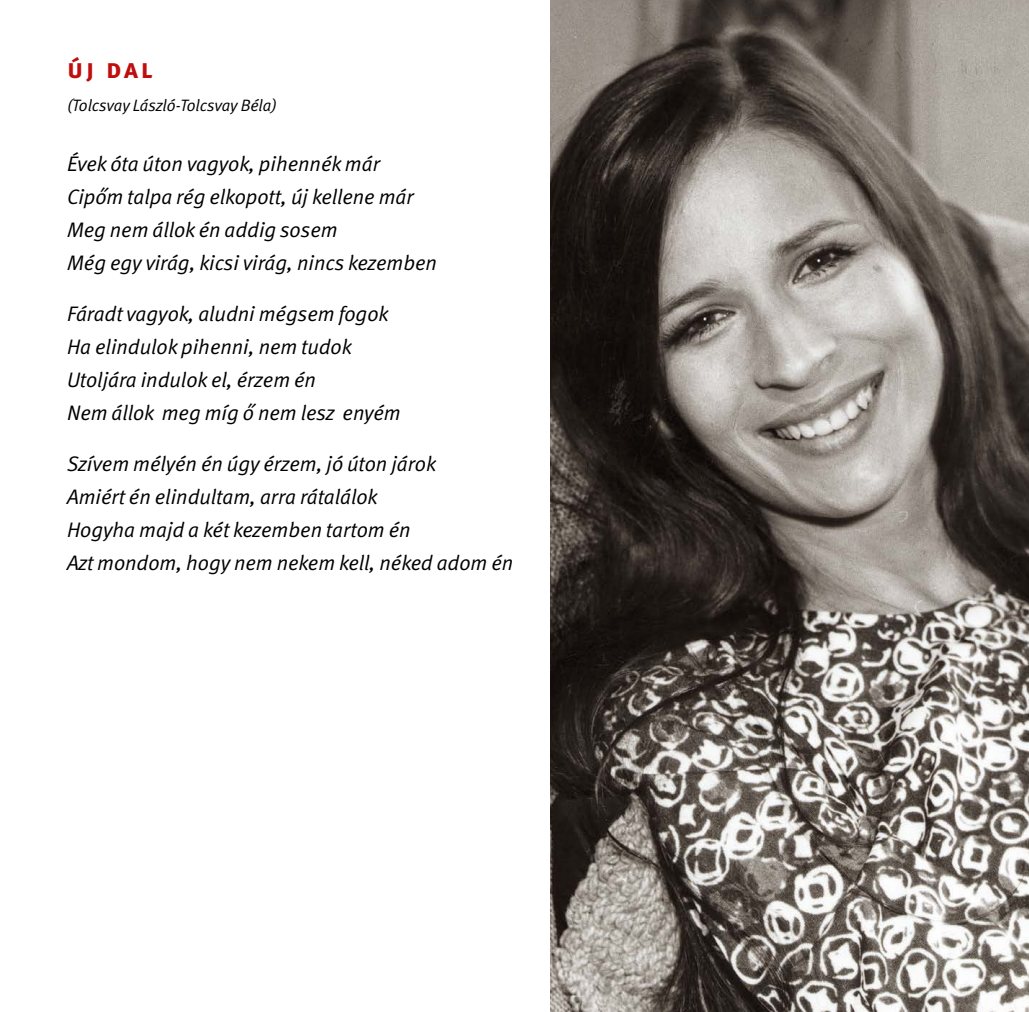
<style>
.page{position:relative;width:1029px;height:1012px;background:#fff}
.page>*{position:absolute;margin:0;border:0;box-sizing:border-box;transform-origin:0 0}
.t1{font:27px "Meta Bold CE Caps";color:#c00d0e}
.t2{font:italic 21px/33px "Meta Normal CE";color:#000}
.t3{font:italic 16.5px "Meta Normal CE";color:#000}
</style>
<div class="page">
<svg style="left:550px;top:0;width:479px;height:1012px;background:#77706b"></svg>
<p class="t1" style="left:67px;top:52px;width:87px">új dal</p>
<p class="t3" style="left:67px;top:96px;width:211px">(Tolcsvay László-Tolcsvay Béla)</p>
<p class="t2" style="left:67px;top:148px;width:372px">Évek óta úton vagyok, pihennék már Cipőm talpa rég elkopott, új kellene már Meg nem állok én addig sosem<br>Még egy virág, kicsi virág, nincs kezemben</p>
<p class="t2" style="left:67px;top:298px;width:335px">Fáradt vagyok, aludni mégsem fogok<br>Ha elindulok pihenni, nem tudok<br>Utoljára indulok el, érzem én<br>Nem állok meg míg ő nem lesz enyém</p>
<p class="t2" style="left:67px;top:448px;width:448px">Szívem mélyén én úgy érzem, jó úton járok<br>Amiért én elindultam, arra rátalálok<br>Hogyha majd a két kezemben tartom én<br>Azt mondom, hogy nem nekem kell, néked adom én</p>
</div>
